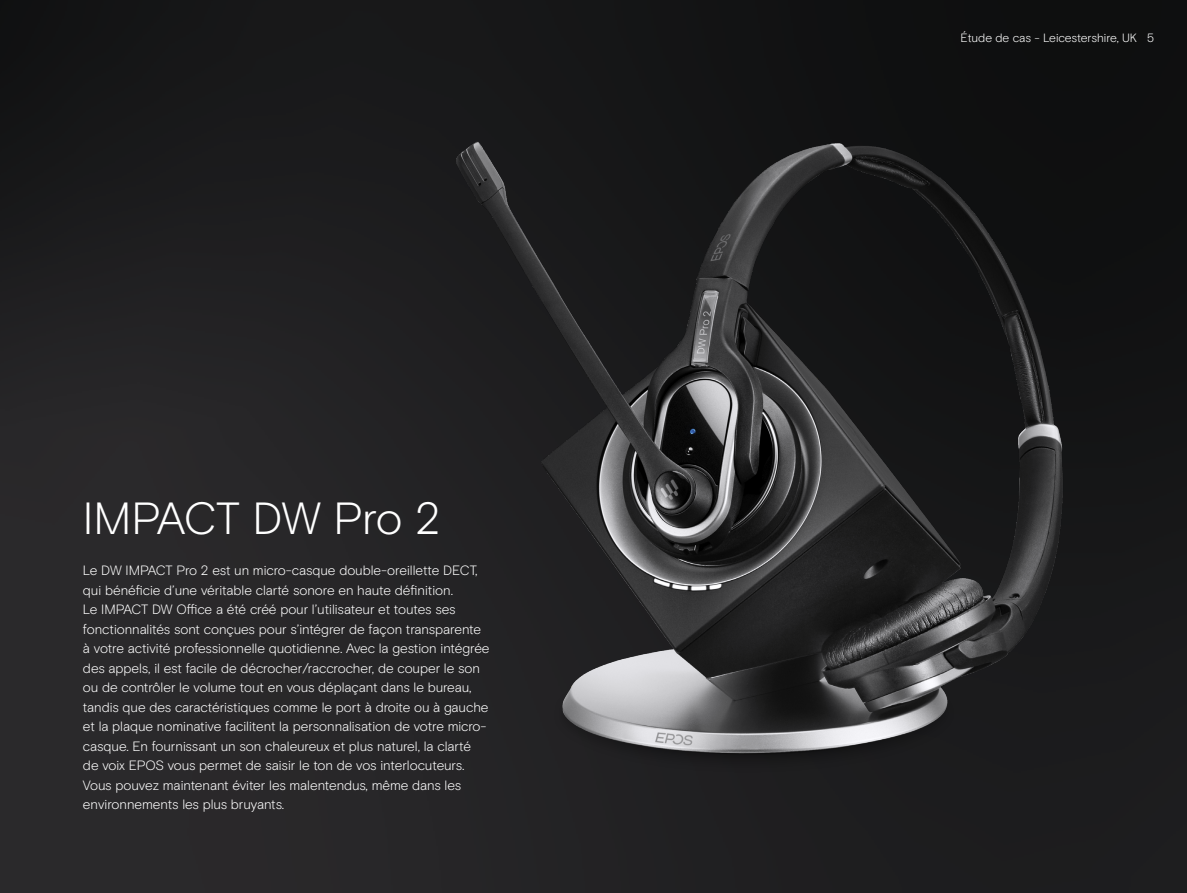
<style>
.page{position:relative;width:1187px;height:893px;background:#fff}
.page>*{position:absolute;margin:0;border:0;box-sizing:border-box;transform-origin:0 0}
.EPOS_bodytext{font:300 45px "EPOS Basis";letter-spacing:-.025em;color:#fff}
.EPOS_bodytext-2{font:300 13.5px/19.5px "EPOS Basis";letter-spacing:-.005em;color:#fff}
.t1{font:300 12px "EPOS Basis";letter-spacing:-.01em;color:#fff}
</style>
<div class="page">
<img style="left:0;top:0;width:265px;height:893px">
<img style="left:265px;top:0;width:921px;height:893px">
<p class="EPOS_bodytext" style="left:83px;top:492px;width:359px">IMPACT DW Pro 2</p>
<p class="EPOS_bodytext-2" style="left:83px;top:561px;width:396px">Le DW IMPACT Pro 2 est un micro-casque double-oreillette DECT, qui bénéficie d’une véritable clarté sonore en haute définition.</p>
<p class="EPOS_bodytext-2" style="left:83px;top:600px;width:408px">Le IMPACT DW Office a été créé pour l’utilisateur et toutes ses fonctionnalités sont conçues pour s’intégrer de façon transparente à votre activité professionnelle quotidienne. Avec la gestion intégrée des appels, il est facile de décrocher/raccrocher, de couper le son ou de contrôler le volume tout en vous déplaçant dans le bureau, tandis que des caractéristiques comme le port à droite ou à gauche et la plaque nominative facilitent la personnalisation de votre micro&shy;casque. En fournissant un son chaleureux et plus naturel, la clarté de voix EPOS vous permet de saisir le ton de vos interlocuteurs.<br>Vous pouvez maintenant éviter les malentendus, même dans les environnements les plus bruyants.</p>
<p class="t1" style="left:960px;top:31px;width:195px">Étude de cas - Leicestershire, UK 5</p>
</div>
